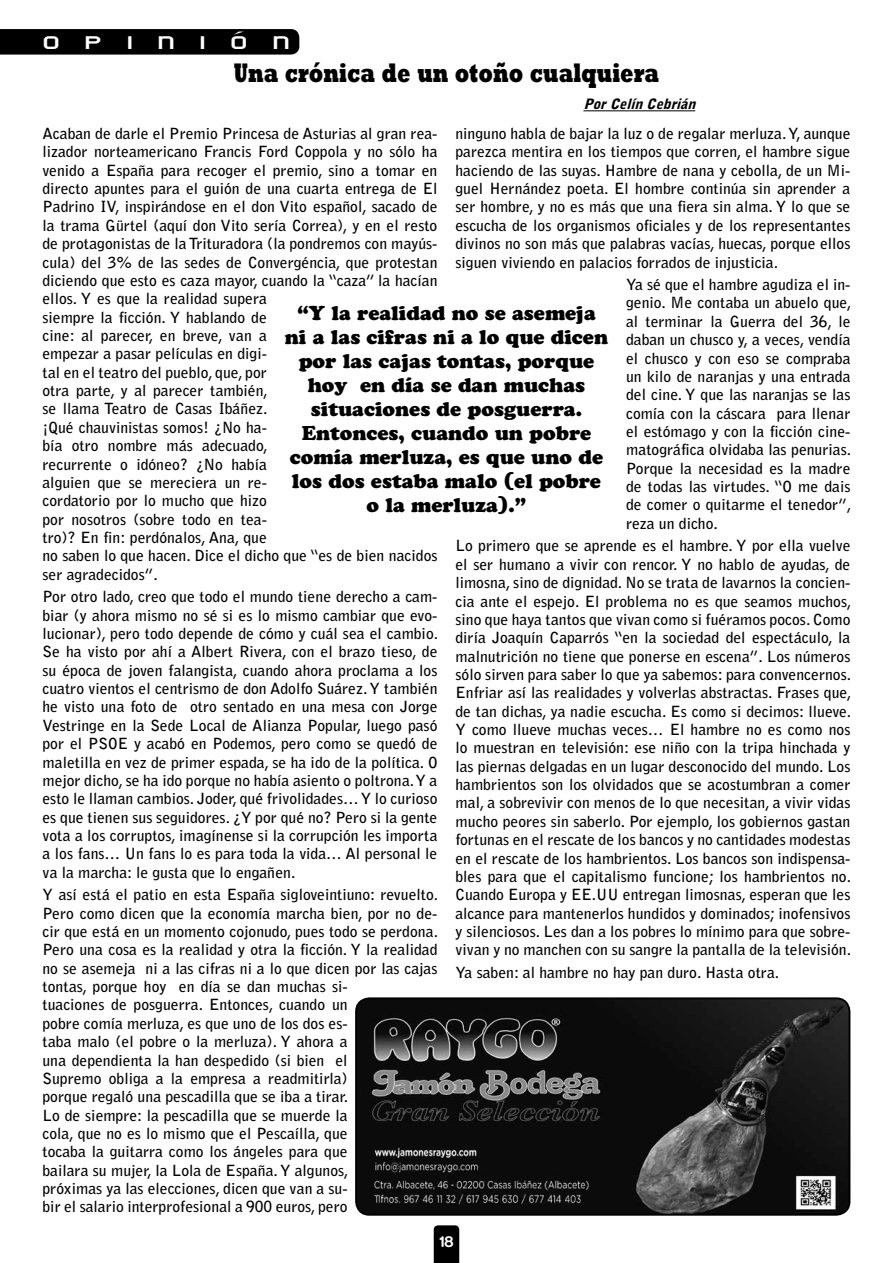
<style>
.page{position:relative;width:893px;height:1263px;background:#fff}
.page>*{position:absolute;margin:0;border:0;box-sizing:border-box;transform-origin:0 0}
.t1{font:800 27.3px "Rockwell";color:#000;scale:.71 1}
.t2{font:24.75px "Empire Builder Document";letter-spacing:.76em;color:#fff;scale:1.27 1}
.t3{font:900 19.95px/23.9px "Cooper";color:#000;text-align:center}
.t4{font:700 15.3px/18.3px "Bell Gothic Std";color:#000;text-align:justify}
.t5{font:italic 900 14.25px "Bell Gothic Std";color:#000}
.t6{font:700 13.5px "Rocko FLF";color:#fff}
</style>
<div class="page">
<svg style="left:434px;top:1225px;width:25px;height:38px"></svg>
<svg style="left:0;top:29px;width:299px;height:26px"></svg>
<hr style="left:583px;top:110px;width:112px;height:1px;background:#000">
<img style="left:358px;top:999px;width:491px;height:215px">
<div style="left:355px;top:997px;width:495px;height:219px;border:2px solid #000;border-radius:13px"></div>
<h2 class="t2" style="left:42px;top:27px;width:197px">opinión</h2>
<h1 class="t1" style="left:234px;top:55px;width:600px">Una crónica de un otoño cualquiera</h1>
<p class="t5" style="left:583px;top:96px;width:118px">PorCelínCebrián</p>
<p class="t4" style="left:43px;top:124px;width:396px;text-align:left">Acaban de darle el Premio Princesa de Asturias al gran rea&shy;lizador norteamericano Francis Ford Coppola y no sólo ha venido a España para recoger el premio, sino a tomar en directo apuntes para el guión de una cuarta entrega de El Padrino IV, inspirándose en el don Vito español, sacado de la trama Gürtel (aquí don Vito sería Correa), y en el resto de protagonistas de la Trituradora (la pondremos con mayús&shy;cula) del 3% de las sedes de Convergéncia, que protestan diciendo que esto es caza mayor, cuando la “caza” la hacían ellos. Y es que la realidad supera<br>siempre la ficción. Y hablando de<br>cine: al parecer, en breve, van a<br>empezar a pasar películas en digi-<br>tal en el teatro del pueblo, que, por<br>otra parte, y al parecer también,<br>se llama Teatro de Casas Ibáñez.<br>¡Qué chauvinistas somos! ¿No ha-<br>bía otro nombre más adecuado,<br>recurrente o idóneo? ¿No había<br>alguien que se mereciera un re-<br>cordatorio por lo mucho que hizo<br>por nosotros (sobre todo en tea-<br>tro)? En fin: perdónalos, Ana, que<br>no saben lo que hacen. Dice el dicho que “es de bien nacidos ser agradecidos”.</p>
<p class="t4" style="left:43px;top:588px;width:397px">Por otro lado, creo que todo el mundo tiene derecho a cam&shy;biar (y ahora mismo no sé si es lo mismo cambiar que evo&shy;lucionar), pero todo depende de cómo y cuál sea el cambio.<br>Se ha visto por ahí a Albert Rivera, con el brazo tieso, de su época de joven falangista, cuando ahora proclama a los cuatro vientos el centrismo de don Adolfo Suárez. Y también he visto una foto de otro sentado en una mesa con Jorge Vestringe en la Sede Local de Alianza Popular, luego pasó por el PSOE y acabó en Podemos, pero como se quedó de maletilla en vez de primer espada, se ha ido de la política. O mejor dicho, se ha ido porque no había asiento o poltrona. Y a esto le llaman cambios. Joder, qué frivolidades… Y lo curioso es que tienen sus seguidores. ¿Y por qué no? Pero si la gente vota a los corruptos, imagínense si la corrupción les importa a los fans… Un fans lo es para toda la vida… Al personal le va la marcha: le gusta que lo engañen.</p>
<p class="t4" style="left:43px;top:886px;width:397px;text-align:left">Y así está el patio en esta España sigloveintiuno: revuelto.<br>Pero como dicen que la economía marcha bien, por no de&shy;cir que está en un momento cojonudo, pues todo se perdona.<br>Pero una cosa es la realidad y otra la ficción. Y la realidad no se asemeja ni a las cifras ni a lo que dicen por las cajas tontas, porque hoy en día se dan muchas si-<br>tuaciones de posguerra. Entonces, cuando un<br>pobre comía merluza, es que uno de los dos es-<br>taba malo (el pobre o la merluza). Y ahora a<br>una dependienta la han despedido (si bien el<br>Supremo obliga a la empresa a readmitirla)<br>porque regaló una pescadilla que se iba a tirar.<br>Lo de siempre: la pescadilla que se muerde la<br>cola, que no es lo mismo que el Pescaílla, que<br>tocaba la guitarra como los ángeles para que<br>bailara su mujer, la Lola de España. Y algunos,<br>próximas ya las elecciones, dicen que van a su-<br>bir el salario interprofesional a 900 euros, pero</p>
<p class="t4" style="left:455px;top:124px;width:396px">ninguno habla de bajar la luz o de regalar merluza. Y, aunque parezca mentira en los tiempos que corren, el hambre sigue haciendo de las suyas. Hambre de nana y cebolla, de un Mi&shy;guel Hernández poeta. El hombre continúa sin aprender a ser hombre, y no es más que una fiera sin alma. Y lo que se escucha de los organismos oficiales y de los representantes divinos no son más que palabras vacías, huecas, porque ellos siguen viviendo en palacios forrados de injusticia.</p>
<p class="t4" style="left:626px;top:275px;width:227px">Ya sé que el hambre agudiza el in&shy;genio. Me contaba un abuelo que, al terminar la Guerra del 36, le daban un chusco y, a veces, vendía el chusco y con eso se compraba un kilo de naranjas y una entrada del cine. Y que las naranjas se las comía con la cáscara para llenar el estómago y con la ficción cine&shy;matográfica olvidaba las penurias.<br>Porque la necesidad es la madre de todas las virtudes. “O me dais de comer o quitarme el tenedor”, reza un dicho.</p>
<p class="t4" style="left:455px;top:537px;width:397px">Lo primero que se aprende es el hambre. Y por ella vuelve el ser humano a vivir con rencor. Y no hablo de ayudas, de limosna, sino de dignidad. No se trata de lavarnos la concien&shy;cia ante el espejo. El problema no es que seamos muchos, sino que haya tantos que vivan como si fuéramos pocos. Como diría Joaquín Caparrós “en la sociedad del espectáculo, la malnutrición no tiene que ponerse en escena”. Los números sólo sirven para saber lo que ya sabemos: para convencernos.<br>Enfriar así las realidades y volverlas abstractas. Frases que, de tan dichas, ya nadie escucha. Es como si decimos: llueve.<br>Y como llueve muchas veces… El hambre no es como nos lo muestran en televisión: ese niño con la tripa hinchada y las piernas delgadas en un lugar desconocido del mundo. Los hambrientos son los olvidados que se acostumbran a comer mal, a sobrevivir con menos de lo que necesitan, a vivir vidas mucho peores sin saberlo. Por ejemplo, los gobiernos gastan fortunas en el rescate de los bancos y no cantidades modestas en el rescate de los hambrientos. Los bancos son indispensa&shy;bles para que el capitalismo funcione; los hambrientos no.<br>Cuando Europa y EE.UU entregan limosnas, esperan que les alcance para mantenerlos hundidos y dominados; inofensivos y silenciosos. Les dan a los pobres lo mínimo para que sobre&shy;vivan y no manchen con su sangre la pantalla de la televisión.</p>
<p class="t4" style="left:455px;top:963px;width:325px">Ya saben: al hambre no hay pan duro. Hasta otra.</p>
<h3 class="t3" style="left:285px;top:301px;width:325px">“Y la realidad no se asemeja ni a las cifras ni a lo que dicen por las cajas tontas, porque hoy en día se dan muchas situaciones de posguerra.<br>Entonces, cuando un pobre comía merluza, es que uno de los dos estaba malo (el pobre o la merluza).”</h3>
<p class="t6" style="left:440px;top:1233px;width:15px">18</p>
</div>
